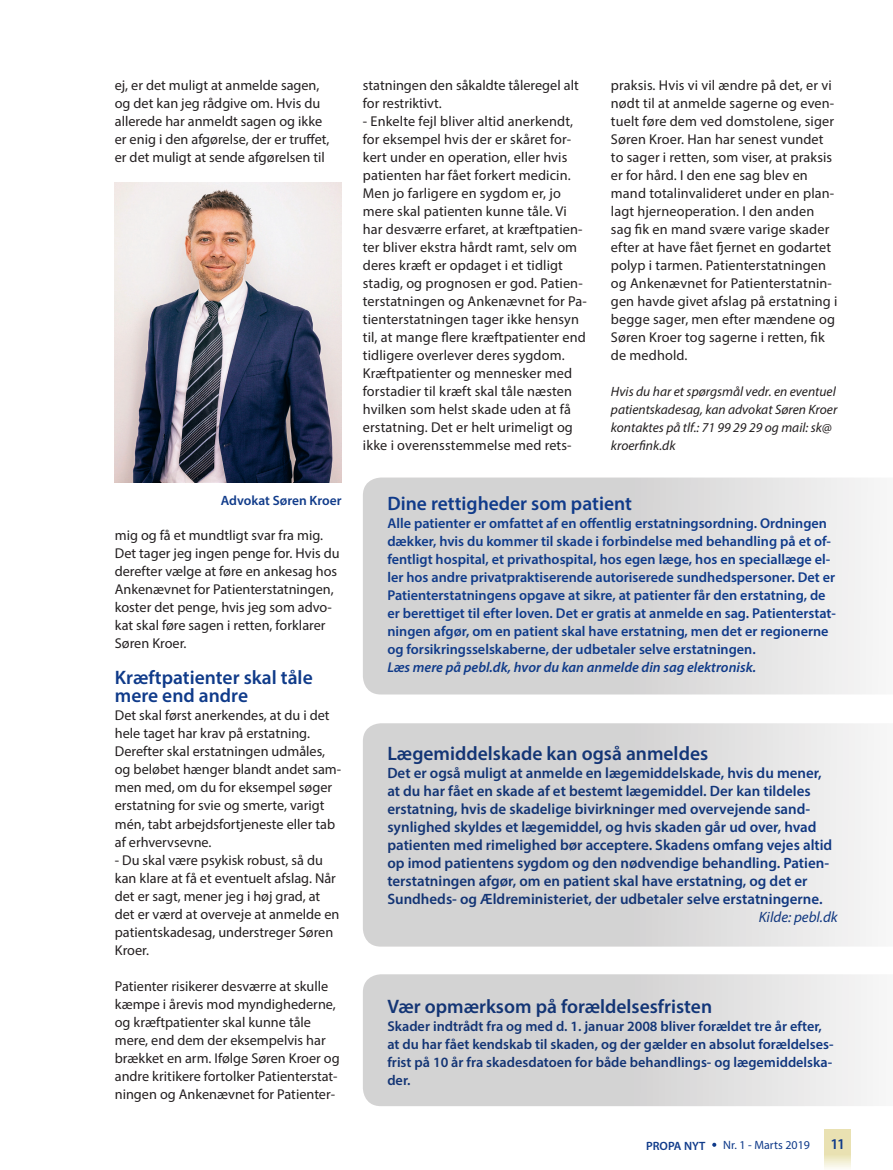
<style>
.page{position:relative;width:893px;height:1170px;background:#fff}
.page>*{position:absolute;margin:0;border:0;box-sizing:border-box;transform-origin:0 0}
.DH_billedtekst_M9_12{font:600 19.5px "Myriad Pro";color:#103b8a}
.Afsnitsoverskrift_M1{font:600 19.5px/18px "Myriad Pro";color:#103b8a}
.DH_billedtekst_M9_12-2{font:600 15px/18px "Myriad Pro";color:#103b8a}
.DH_billedtekst_M9_12-3{font:italic 15px "Myriad Pro";color:#103b8a}
.DH_Brødtekst_L9_12{font:14.25px/18px "Myriad Pro";letter-spacing:.005em;color:#231f20}
.DH_billedtekst_M9_12-4{font:600 14.25px/18px "Myriad Pro";color:#103b8a}
.DH_billedtekst_M9_12-5{font:italic 600 14.25px "Myriad Pro";color:#103b8a}
.DH_Brødtekst_L9_12-2{font:italic 13.5px/18px "Myriad Pro";color:#231f20}
.DH_billedtekst_M9_12-6{font:600 13.5px "Myriad Pro";color:#103b8a}
.t1{font:12px "Myriad Pro";letter-spacing:-.005em;color:#103b8a}
.t2{font:600 12px "Myriad Pro";letter-spacing:-.005em;color:#103b8a}
</style>
<div class="page">
<svg style="left:825px;top:1129px;width:25px;height:40px"></svg>
<svg style="left:712px;top:1142px;width:4px;height:4px"></svg>
<svg style="left:363px;top:477px;width:511px;height:217px;background:#dbdbdb"></svg>
<img style="left:115px;top:183px;width:227px;height:299px">
<svg style="left:363px;top:723px;width:511px;height:223px;background:#dbdada"></svg>
<svg style="left:363px;top:974px;width:510px;height:132px;background:#dbdadb"></svg>
<p class="DH_Brødtekst_L9_12" style="left:115px;top:76px;width:216px">ej, er det muligt at anmelde sagen, og det kan jeg rådgive om. Hvis du allerede har anmeldt sagen og ikke er enig i den afgørelse, der er truffet, er det muligt at sende afgørelsen til</p>
<p class="DH_billedtekst_M9_12-6" style="left:221px;top:491px;width:122px">Advokat Søren Kroer</p>
<p class="DH_Brødtekst_L9_12" style="left:115px;top:526px;width:226px">mig og få et mundtligt svar fra mig.<br>Det tager jeg ingen penge for. Hvis du derefter vælge at føre en ankesag hos Ankenævnet for Patienterstatningen, koster det penge, hvis jeg som advo&shy;kat skal føre sagen i retten, forklarer Søren Kroer.</p>
<p class="Afsnitsoverskrift_M1" style="left:115px;top:668px;width:199px">Kræftpatienter skal tåle mere end andre</p>
<p class="DH_Brødtekst_L9_12" style="left:115px;top:706px;width:228px">Det skal først anerkendes, at du i det hele taget har krav på erstatning.<br>Derefter skal erstatningen udmåles, og beløbet hænger blandt andet sam&shy;men med, om du for eksempel søger erstatning for svie og smerte, varigt mén, tabt arbejdsfortjeneste eller tab af erhvervsevne.</p>
<p class="DH_Brødtekst_L9_12" style="left:115px;top:850px;width:226px">- Du skal være psykisk robust, så du kan klare at få et eventuelt afslag. Når det er sagt, mener jeg i høj grad, at det er værd at overveje at anmelde en patientskadesag, understreger Søren<br>Kroer.</p>
<p class="DH_Brødtekst_L9_12" style="left:115px;top:976px;width:226px">Patienter risikerer desværre at skulle kæmpe i årevis mod myndighederne, og kræftpatienter skal kunne tåle mere, end dem der eksempelvis har brækket en arm. Ifølge Søren Kroer og andre kritikere fortolker Patienterstat&shy;ningen og Ankenævnet for Patienter-</p>
<p class="DH_Brødtekst_L9_12" style="left:363px;top:76px;width:217px">statningen den såkaldte tåleregel alt for restriktivt.</p>
<p class="DH_Brødtekst_L9_12" style="left:363px;top:112px;width:226px">- Enkelte fejl bliver altid anerkendt, for eksempel hvis der er skåret for&shy;kert under en operation, eller hvis patienten har fået forkert medicin.<br>Men jo farligere en sygdom er, jo mere skal patienten kunne tåle. Vi har desværre erfaret, at kræftpatien&shy;ter bliver ekstra hårdt ramt, selv om deres kræft er opdaget i et tidligt stadig, og prognosen er god. Patien&shy;terstatningen og Ankenævnet for Pa&shy;tienterstatningen tager ikke hensyn til, at mange flere kræftpatienter end tidligere overlever deres sygdom.<br>Kræftpatienter og mennesker med forstadier til kræft skal tåle næsten hvilken som helst skade uden at få erstatning. Det er helt urimeligt og ikke i overensstemmelse med rets-</p>
<p class="DH_Brødtekst_L9_12" style="left:611px;top:76px;width:228px">praksis. Hvis vi vil ændre på det, er vi nødt til at anmelde sagerne og even&shy;tuelt føre dem ved domstolene, siger Søren Kroer. Han har senest vundet to sager i retten, som viser, at praksis er for hård. I den ene sag blev en mand totalinvalideret under en plan&shy;lagt hjerneoperation. I den anden sag fik en mand svære varige skader efter at have fået fjernet en godartet polyp i tarmen. Patienterstatningen og Ankenævnet for Patienterstatnin&shy;gen havde givet afslag på erstatning i begge sager, men efter mændene og Søren Kroer tog sagerne i retten, fik de medhold.</p>
<p class="DH_Brødtekst_L9_12-2" style="left:611px;top:382px;width:228px">Hvis du har et spørgsmål vedr. en eventuel patientskadesag, kan advokat Søren Kroer kontaktes på tlf.: 71 99 29 29 og mail: sk@ kroerfink.dk</p>
<p class="DH_billedtekst_M9_12" style="left:387px;top:491px;width:246px">Dine rettigheder som patient</p>
<p class="DH_billedtekst_M9_12-4" style="left:387px;top:514px;width:450px">Alle patienter er omfattet af en offentlig erstatningsordning. Ordningen dækker, hvis du kommer til skade i forbindelse med behandling på et of&shy;fentligt hospital, et privathospital, hos egen læge, hos en speciallæge el&shy;ler hos andre privatpraktiserende autoriserede sundhedspersoner. Det er Patienterstatningens opgave at sikre, at patienter får den erstatning, de er berettiget til efter loven. Det er gratis at anmelde en sag. Patienterstat&shy;ningen afgør, om en patient skal have erstatning, men det er regionerne og forsikringsselskaberne, der udbetaler selve erstatningen.</p>
<p class="DH_billedtekst_M9_12-5" style="left:387px;top:658px;width:370px">Læs mere på pebl.dk, hvor du kan anmelde din sag elektronisk.</p>
<p class="DH_billedtekst_M9_12" style="left:387px;top:741px;width:322px">Lægemiddelskade kan også anmeldes</p>
<p class="DH_billedtekst_M9_12-2" style="left:387px;top:763px;width:446px">Det er også muligt at anmelde en lægemiddelskade, hvis du mener, at du har fået en skade af et bestemt lægemiddel. Der kan tildeles erstatning, hvis de skadelige bivirkninger med overvejende sand&shy;synlighed skyldes et lægemiddel, og hvis skaden går ud over, hvad patienten med rimelighed bør acceptere. Skadens omfang vejes altid op imod patientens sygdom og den nødvendige behandling. Patien&shy;terstatningen afgør, om en patient skal have erstatning, og det er Sundheds- og Ældreministeriet, der udbetaler selve erstatningerne.</p>
<p class="DH_billedtekst_M9_12-3" style="left:759px;top:907px;width:80px">Kilde: pebl.dk</p>
<p class="DH_billedtekst_M9_12" style="left:387px;top:994px;width:326px">Vær opmærksom på forældelsesfristen</p>
<p class="DH_billedtekst_M9_12-4" style="left:387px;top:1017px;width:448px">Skader indtrådt fra og med d. 1. januar 2008 bliver forældet tre år efter, at du har fået kendskab til skaden, og der gælder en absolut forældelses&shy;frist på 10 år fra skadesdatoen for både behandlings- og lægemiddelska&shy;der.</p>
<p class="t2" style="left:646px;top:1137px;width:61px">PROPA NYT</p>
<p class="t1" style="left:723px;top:1137px;width:88px">Nr. 1 - Marts 2019</p>
<p class="DH_billedtekst_M9_12-2" style="left:830px;top:1134px;width:16px">11</p>
</div>
